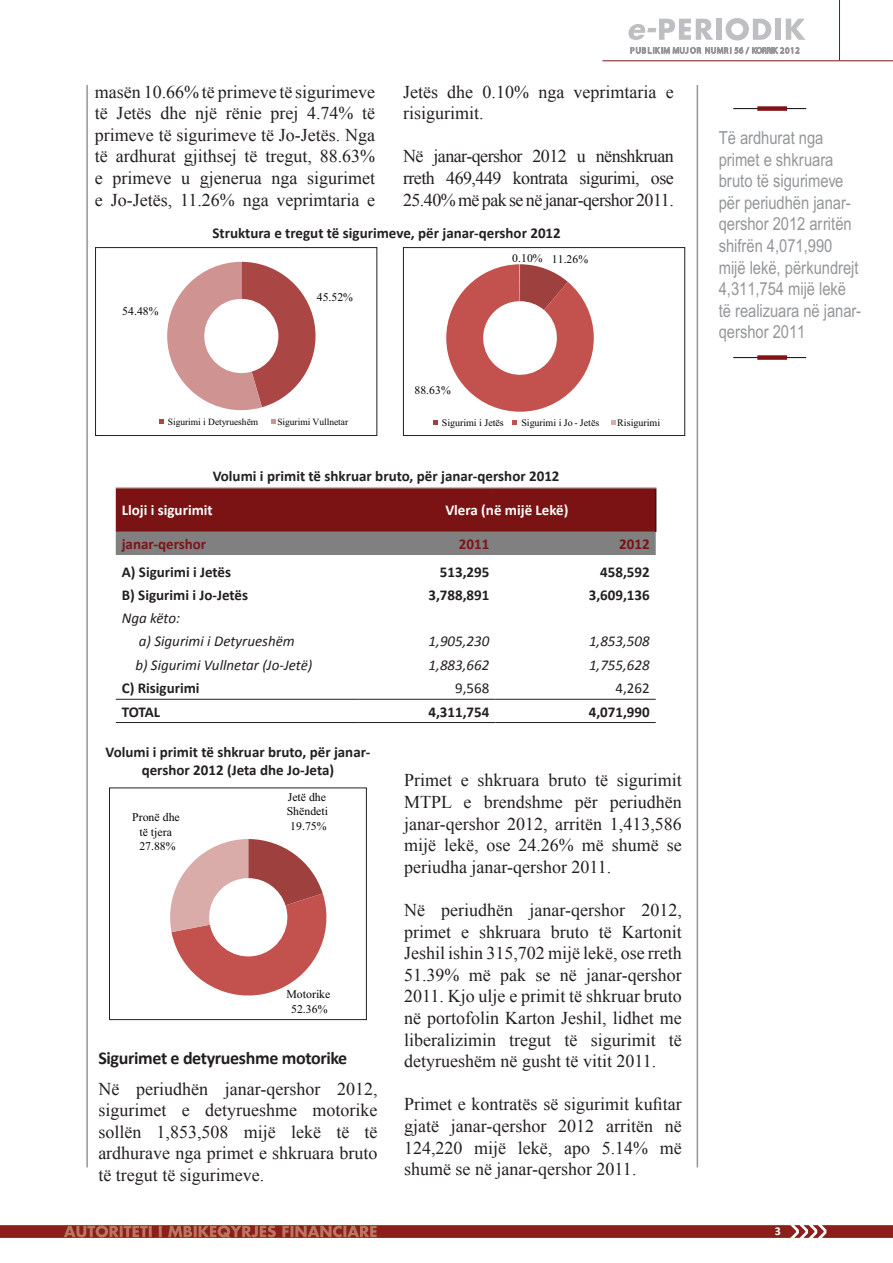
<style>
.page{position:relative;width:893px;height:1263px;background:#fff}
.page>*{position:absolute;margin:0;border:0;box-sizing:border-box;transform-origin:0 0}
.t1{font:18px/21.6px "Times New Roman";color:#231f20;text-align:justify}
.t2{font:18px/21.6px "Arial Narrow";color:#939698}
.t3{font:700 18px "Calibri";color:#231f20}
.t4{font:700 15px/18px "Calibri";color:#231f20;text-align:center}
.t5{font:italic 15px/23.2px "Calibri";color:#231f20}
.t6{font:700 15px "Calibri";color:#fff}
.t7{font:700 15px "Calibri";color:#7f1315}
.t8{font:15px "Calibri";color:#231f20}
.t9{font:700 15px "Calibri";color:#7b1214}
.t10{font:700 12px "Calibri";color:#fff}
.t11{font:11.85px/14.5px "Times New Roman";color:#050504;text-align:center}
.t12{font:11.7px "Times New Roman";letter-spacing:.005em;color:#050504}
.t13{font:10.05px "Times New Roman";letter-spacing:-.005em;color:#050504}
.t14{font:9.45px "Times New Roman";letter-spacing:-.005em;color:#050504}
</style>
<div class="page">
<hr style="left:697px;top:85px;width:1px;height:1082px;background:#939698">
<hr style="left:86px;top:85px;width:2px;height:1082px;background:#939698">
<div style="left:716px;top:19px;width:6px;height:21px;background:#bebfc2"></div>
<svg style="left:726px;top:18px;width:45px;height:22px"></svg>
<div style="left:775px;top:19px;width:6px;height:21px;background:#bebfc2"></div>
<svg style="left:786px;top:19px;width:19px;height:21px"></svg>
<svg style="left:628px;top:19px;width:85px;height:21px"></svg>
<svg style="left:630px;top:47px;width:169px;height:7px"></svg>
<svg style="left:0;top:1225px;width:893px;height:13px;background:#96342e"></svg>
<hr style="left:602px;top:60px;width:291px;height:1px;background:#7f1315">
<hr style="left:839px;top:0;width:1px;height:60px;background:#7f1315">
<hr style="left:733px;top:108px;width:73px;height:1px;background:#231f20">
<div style="left:757px;top:106px;width:30px;height:5px;background:#7f1315"></div>
<hr style="left:733px;top:357px;width:73px;height:1px;background:#231f20">
<div style="left:757px;top:355px;width:30px;height:5px;background:#7f1315"></div>
<svg style="left:446px;top:264px;width:148px;height:148px"></svg>
<hr style="left:519px;top:264px;width:1px;height:37px;background:#d9aba9">
<svg style="left:433px;top:420px;width:5px;height:5px"></svg>
<svg style="left:512px;top:420px;width:5px;height:5px"></svg>
<svg style="left:611px;top:420px;width:4px;height:5px"></svg>
<svg style="left:167px;top:262px;width:149px;height:148px"></svg>
<svg style="left:159px;top:419px;width:5px;height:5px"></svg>
<svg style="left:271px;top:419px;width:5px;height:5px"></svg>
<svg style="left:116px;top:488px;width:540px;height:67px;background:#7d393a"></svg>
<svg style="left:116px;top:698px;width:540px;height:1px"></svg>
<hr style="left:655px;top:488px;width:1px;height:44px;background:#231f20">
<hr style="left:116px;top:487px;width:242px;height:1px;background:#c0bfbf">
<hr style="left:358px;top:487px;width:137px;height:1px;background:#c0bfbf">
<hr style="left:495px;top:487px;width:161px;height:1px;background:#c0bfbf">
<hr style="left:116px;top:699px;width:242px;height:1px;background:#231f20">
<hr style="left:358px;top:699px;width:137px;height:1px;background:#231f20">
<hr style="left:495px;top:699px;width:161px;height:1px;background:#231f20">
<hr style="left:116px;top:722px;width:242px;height:1px;background:#231f20">
<hr style="left:358px;top:722px;width:137px;height:1px;background:#231f20">
<hr style="left:495px;top:722px;width:161px;height:1px;background:#231f20">
<svg style="left:170px;top:839px;width:157px;height:157px"></svg>
<div style="left:109px;top:787px;width:258px;height:233px;border:1px solid #231f20"></div>
<div style="left:95px;top:247px;width:282px;height:189px;border:1px solid #231f20"></div>
<div style="left:403px;top:247px;width:282px;height:189px;border:1px solid #231f20"></div>
<p class="t1" style="left:95px;top:80px;width:282px">masën 10.66% të primeve të sigurimeve të Jetës dhe një rënie prej 4.74% të primeve të sigurimeve të Jo-Jetës. Nga të ardhurat gjithsej të tregut, 88.63% e primeve u gjenerua nga sigurimet e Jo-Jetës, 11.26% nga veprimtaria e</p>
<p class="t1" style="left:403px;top:80px;width:272px">Jetës dhe 0.10% nga veprimtaria e risigurimit.</p>
<p class="t1" style="left:403px;top:145px;width:272px">Në janar-qershor 2012 u nënshkruan rreth 469,449 kontrata sigurimi, ose 25.40% më pak se në janar-qershor 2011.</p>
<p class="t4" style="left:212px;top:223px;width:350px">Struktura e tregut të sigurimeve, për janar-qershor 2012</p>
<p class="t12" style="left:122px;top:303px;width:38px">54.48%</p>
<p class="t12" style="left:317px;top:289px;width:38px">45.52%</p>
<p class="t12" style="left:512px;top:250px;width:32px">0.10%</p>
<p class="t12" style="left:552px;top:252px;width:38px">11.26%</p>
<p class="t14" style="left:168px;top:416px;width:92px">Sigurimi i Detyrueshëm</p>
<p class="t14" style="left:277px;top:416px;width:72px">Sigurimi Vullnetar</p>
<p class="t12" style="left:414px;top:383px;width:38px">88.63%</p>
<p class="t13" style="left:442px;top:415px;width:63px">Sigurimi i Jetës</p>
<p class="t13" style="left:521px;top:415px;width:79px">Sigurimi i Jo - Jetës</p>
<p class="t13" style="left:617px;top:415px;width:44px">Risigurimi</p>
<p class="t4" style="left:213px;top:466px;width:348px">Volumi i primit të shkruar bruto, për janar-qershor 2012</p>
<p class="t6" style="left:122px;top:501px;width:93px">Lloji i sigurimit</p>
<p class="t6" style="left:445px;top:501px;width:125px">Vlera (në mijë Lekë)</p>
<p class="t7" style="left:122px;top:535px;width:86px">janar-qershor</p>
<p class="t7" style="left:459px;top:535px;width:32px">2011</p>
<p class="t9" style="left:619px;top:535px;width:32px">2012</p>
<p class="t4" style="left:122px;top:562px;width:111px">A) Sigurimi i Jetës</p>
<p class="t4" style="left:440px;top:562px;width:51px">513,295</p>
<p class="t4" style="left:600px;top:562px;width:51px">458,592</p>
<p class="t4" style="left:122px;top:585px;width:128px">B) Sigurimi i Jo-Jetës</p>
<p class="t4" style="left:428px;top:585px;width:62px">3,788,891</p>
<p class="t4" style="left:589px;top:585px;width:62px">3,609,136</p>
<p class="t5" style="left:139px;top:606px;width:158px;text-indent:-17px">Nga këto:<br>a) Sigurimi i Detyrueshëm</p>
<p class="t5" style="left:429px;top:629px;width:62px">1,905,230</p>
<p class="t5" style="left:589px;top:629px;width:62px">1,853,508</p>
<p class="t5" style="left:135px;top:653px;width:179px">b) Sigurimi Vullnetar (Jo-Jetë)</p>
<p class="t5" style="left:429px;top:653px;width:62px">1,883,662</p>
<p class="t5" style="left:589px;top:653px;width:62px">1,755,628</p>
<p class="t4" style="left:122px;top:679px;width:79px">C) Risigurimi</p>
<p class="t8" style="left:455px;top:679px;width:36px">9,568</p>
<p class="t8" style="left:616px;top:679px;width:36px">4,262</p>
<p class="t4" style="left:122px;top:702px;width:39px">TOTAL</p>
<p class="t4" style="left:428px;top:702px;width:62px">4,311,754</p>
<p class="t4" style="left:589px;top:702px;width:62px">4,071,990</p>
<p class="t4" style="left:106px;top:742px;width:266px">Volumi i primit të shkruar bruto, për janar&shy;qershor 2012 (Jeta dhe Jo-Jeta)</p>
<p class="t11" style="left:287px;top:789px;width:43px">Jetë dhe<br>Shëndeti<br>19.75%</p>
<p class="t11" style="left:132px;top:809px;width:49px">Pronë dhe të tjera<br>27.88%</p>
<p class="t11" style="left:286px;top:987px;width:45px">Motorike<br>52.36%</p>
<p class="t3" style="left:98px;top:1047px;width:251px">Sigurimet e detyrueshme motorike</p>
<p class="t1" style="left:98px;top:1077px;width:281px">Në periudhën janar-qershor 2012, sigurimet e detyrueshme motorike sollën 1,853,508 mijë lekë të të ardhurave nga primet e shkruara bruto të tregut të sigurimeve.</p>
<p class="t1" style="left:404px;top:769px;width:279px">Primet e shkruara bruto të sigurimit MTPL e brendshme për periudhën janar-qershor 2012, arritën 1,413,586 mijë lekë, ose 24.26% më shumë se periudha janar-qershor 2011.</p>
<p class="t1" style="left:404px;top:899px;width:279px">Në periudhën janar-qershor 2012, primet e shkruara bruto të Kartonit Jeshil ishin 315,702 mijë lekë, ose rreth 51.39% më pak se në janar-qershor 2011. Kjo ulje e primit të shkruar bruto në portofolin Karton Jeshil, lidhet me liberalizimin tregut të sigurimit të detyrueshëm në gusht të vitit 2011.</p>
<p class="t1" style="left:404px;top:1093px;width:279px">Primet e kontratës së sigurimit kufitar gjatë janar-qershor 2012 arritën në 124,220 mijë lekë, apo 5.14% më shumë se në janar-qershor 2011.</p>
<p class="t2" style="left:719px;top:127px;width:144px">Të ardhurat nga primet e shkruara bruto të sigurimeve për periudhën janar&shy;qershor 2012 arritën shifrën 4,071,990 mijë lekë, përkundrejt<br>4,311,754 mijë lekë të realizuara në janar&shy;qershor 2011</p>
<p class="t10" style="left:775px;top:1224px;width:8px">3</p>
</div>
